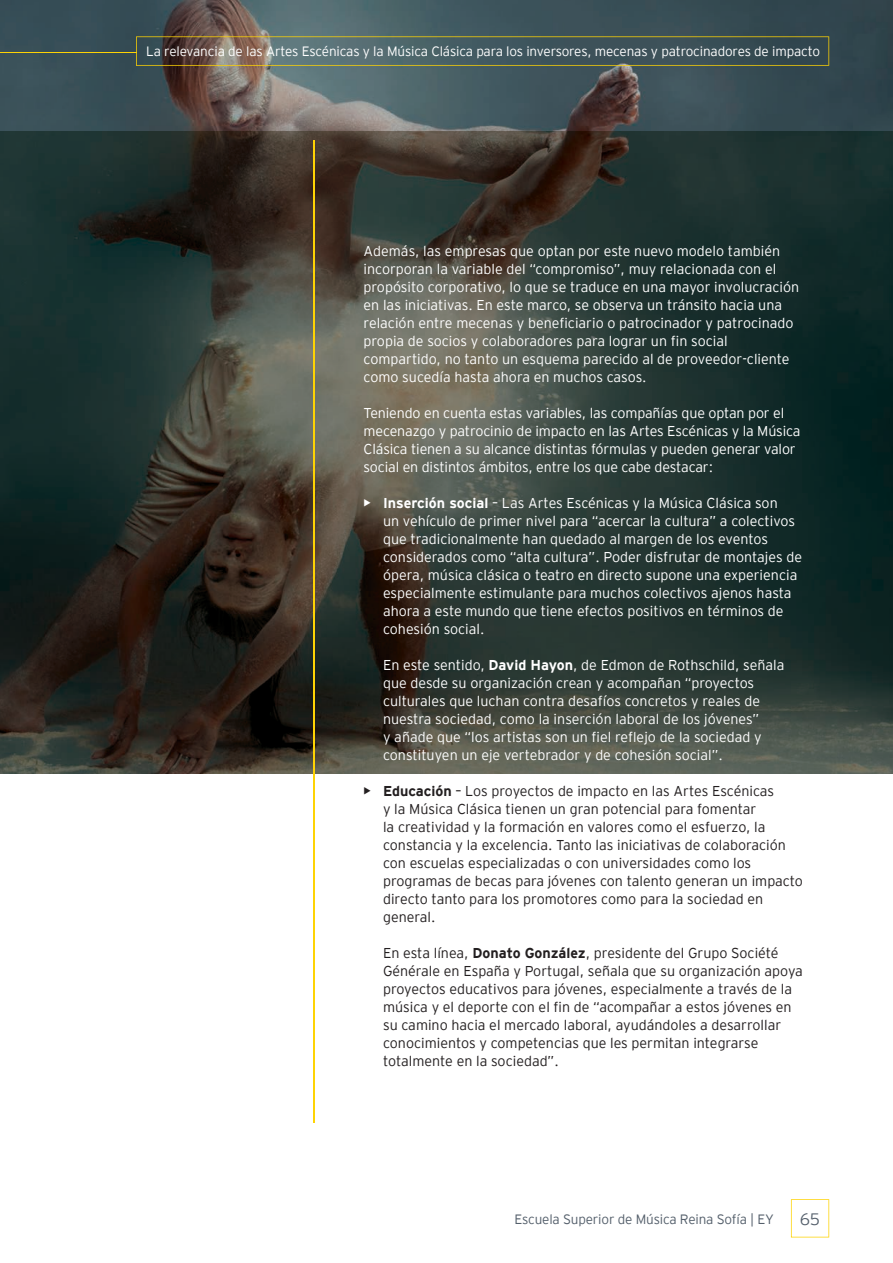
<style>
.page{position:relative;width:893px;height:1263px;background:#fff}
.page>*{position:absolute;margin:0;border:0;box-sizing:border-box;transform-origin:0 0}
.t1{font:300 16.5px "EY Interstate";color:#545f6b}
.t2{font:300 14.25px/18px "EY Interstate";color:#fff}
.t3{font:300 14.25px/18px "EY Interstate";color:#231f20}
.t4{font:300 13.5px "EY Interstate";letter-spacing:-.01em;color:#fff}
.t5{font:300 13.5px "EY Interstate";letter-spacing:-.01em;color:#545f6b}
.s1{font-weight:700}
</style>
<div class="page">
<img style="left:0;top:0;width:893px;height:131px">
<img style="left:0;top:131px;width:893px;height:643px">
<hr style="left:314px;top:140px;width:1px;height:983px;background:#fed304">
<svg style="left:791px;top:1199px;width:38px;height:38px"></svg>
<hr style="left:0;top:52px;width:137px;height:1px;background:#fed304">
<svg style="left:136px;top:36px;width:693px;height:30px;background:#536059"></svg>
<p class="t4" style="left:146px;top:42px;width:675px">La relevancia de las Artes Escénicas y la Música Clásica para los inversores, mecenas y patrocinadores de impacto</p>
<p class="t2" style="left:364px;top:241px;width:437px">Además, las empresas que optan por este nuevo modelo también incorporan la variable del “compromiso”, muy relacionada con el propósito corporativo, lo que se traduce en una mayor involucración en las iniciativas. En este marco, se observa un tránsito hacia una relación entre mecenas y beneficiario o patrocinador y patrocinado propia de socios y colaboradores para lograr un fin social compartido, no tanto un esquema parecido al de proveedor-cliente como sucedía hasta ahora en muchos casos.</p>
<p class="t2" style="left:364px;top:403px;width:438px">Teniendo en cuenta estas variables, las compañías que optan por el mecenazgo y patrocinio de impacto en las Artes Escénicas y la Música Clásica tienen a su alcance distintas fórmulas y pueden generar valor social en distintos ámbitos, entre los que cabe destacar:</p>
<p class="t2" style="left:383px;top:493px;width:420px;text-indent:-19px"><span class="s1">• Inserción social</span> – Las Artes Escénicas y la Música Clásica son<br>un vehículo de primer nivel para “acercar la cultura” a colectivos que tradicionalmente han quedado al margen de los eventos considerados como “alta cultura”. Poder disfrutar de montajes de ópera, música clásica o teatro en directo supone una experiencia especialmente estimulante para muchos colectivos ajenos hasta ahora a este mundo que tiene efectos positivos en términos de cohesión social.</p>
<p class="t2" style="left:383px;top:655px;width:403px">En este sentido, <span class="s1">David Hayon</span>, de Edmon de Rothschild, señala que desde su organización crean y acompañan “proyectos culturales que luchan contra desafíos concretos y reales de nuestra sociedad, como la inserción laboral de los jóvenes”<br>y añade que “los artistas son un fiel reflejo de la sociedad y constituyen un eje vertebrador y de cohesión social”.</p>
<p class="t3" style="left:383px;top:781px;width:421px;text-indent:-19px"><span class="s1">• Educación</span> – Los proyectos de impacto en las Artes Escénicas<br>y la Música Clásica tienen un gran potencial para fomentar<br>la creatividad y la formación en valores como el esfuerzo, la constancia y la excelencia. Tanto las iniciativas de colaboración con escuelas especializadas o con universidades como los programas de becas para jóvenes con talento generan un impacto directo tanto para los promotores como para la sociedad en general.</p>
<p class="t3" style="left:383px;top:943px;width:421px">En esta línea, <span class="s1">Donato González</span>, presidente del Grupo Société Générale en España y Portugal, señala que su organización apoya proyectos educativos para jóvenes, especialmente a través de la música y el deporte con el fin de “acompañar a estos jóvenes en su camino hacia el mercado laboral, ayudándoles a desarrollar conocimientos y competencias que les permitan integrarse totalmente en la sociedad”.</p>
<p class="t5" style="left:514px;top:1209px;width:261px">Escuela Superior de Música Reina Sofía | EY</p>
<p class="t1" style="left:800px;top:1207px;width:21px">65</p>
</div>
